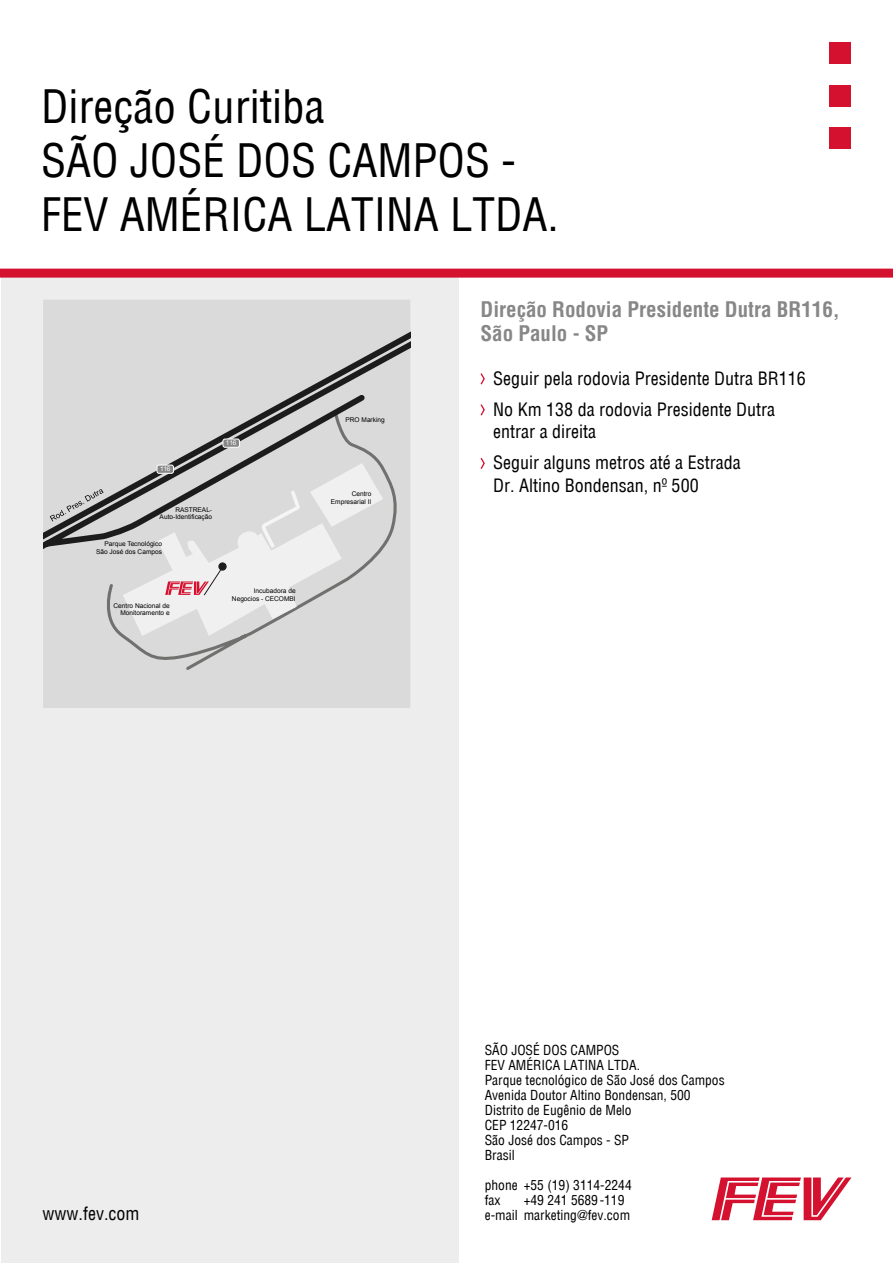
<style>
.page{position:relative;width:893px;height:1263px;background:#fff}
.page>*{position:absolute;margin:0;border:0;box-sizing:border-box;transform-origin:0 0}
.t1{font:45px/54px "Helv Cond";color:#000}
.t2{font:700 condensed 21px/24px "Helvetica LT Std";color:#878787}
.t3{font:18px/31px "Helv Cond";color:#000}
.t4{font:13.5px/15px "Helv Cond";color:#000}
.t5{font:6.6px/7.8px "Arial";color:#000;text-align:right}
.t6{font:6.6px "Arial";letter-spacing:-.035em;color:#fff}
</style>
<div class="page">
<div style="left:829px;top:43px;width:21px;height:21px;background:#d51130"></div>
<div style="left:829px;top:85px;width:21px;height:21px;background:#d51130"></div>
<div style="left:829px;top:128px;width:21px;height:21px;background:#d51130"></div>
<svg style="left:712px;top:1177px;width:139px;height:43px"></svg>
<div style="left:1px;top:272px;width:458px;height:991px;background:#ededed"></div>
<div style="left:0;top:269px;width:893px;height:9px;background:#d51130"></div>
<svg style="left:480px;top:373px;width:5px;height:12px"></svg>
<svg style="left:480px;top:404px;width:5px;height:12px"></svg>
<svg style="left:480px;top:457px;width:5px;height:12px"></svg>
<div style="left:43px;top:300px;width:367px;height:408px;background:#dadada"></div>
<svg style="left:107px;top:584px;width:142px;height:86px"></svg>
<svg style="left:43px;top:332px;width:367px;height:217px"></svg>
<svg style="left:123px;top:463px;width:260px;height:173px"></svg>
<div style="left:223px;top:439px;width:16px;height:8px;background:#878787;border-radius:2px"></div>
<div style="left:223px;top:439px;width:17px;height:9px;border:1px solid #fff;border-radius:2px"></div>
<div style="left:157px;top:465px;width:16px;height:8px;background:#878787;border-radius:2px"></div>
<div style="left:157px;top:465px;width:17px;height:9px;border:1px solid #fff;border-radius:2px"></div>
<svg style="left:50px;top:489px;width:54px;height:32px"></svg>
<h1 class="t1" style="left:41px;top:79px;width:519px">Direção Curitiba<br>SÃO JOSÉ DOS CAMPOS -<br>FEV AMÉRICA LATINA LTDA.</h1>
<p class="t6" style="left:160px;top:465px;width:12px">116</p>
<p class="t5" style="left:160px;top:505px;width:54px">RASTREAL-<br>Auto-Identificação</p>
<p class="t5" style="left:96px;top:540px;width:68px">Parque Tecnológico<br>São José dos Campos</p>
<p class="t5" style="left:114px;top:601px;width:58px">Centro Nacional de<br>Monitoramento e</p>
<p class="t6" style="left:226px;top:439px;width:12px">116</p>
<p class="t5" style="left:232px;top:587px;width:65px">Incubadora de<br>Negocios - CECOMBI</p>
<p class="t5" style="left:345px;top:416px;width:41px">PRO Marking</p>
<p class="t5" style="left:331px;top:490px;width:42px">Centro<br>Empresarial II</p>
<h2 class="t2" style="left:480px;top:297px;width:361px">Direção Rodovia Presidente Dutra BR116,<br>São Paulo - SP</h2>
<h3 class="t3" style="left:493px;top:362px;width:314px">Seguir pela rodovia Presidente Dutra BR116<br>No Km 138 da rodovia Presidente Dutra</h3>
<h3 class="t3" style="left:493px;top:416px;width:249px">entrar a direita<br>Seguir alguns metros até a Estrada</h3>
<h3 class="t3" style="left:493px;top:469px;width:207px">Dr. Altino Bondensan, nº 500</h3>
<h3 class="t3" style="left:43px;top:1198px;width:99px">www.fev.com</h3>
<p class="t4" style="left:485px;top:1042px;width:241px">SÃO JOSÉ DOS CAMPOS<br>FEV AMÉRICA LATINA LTDA.<br>Parque tecnológico de São José dos Campos<br>Avenida Doutor Altino Bondensan, 500<br>Distrito de Eugênio de Melo<br>CEP 12247-016<br>São José dos Campos - SP<br>Brasil</p>
<p class="t4" style="left:485px;top:1177px;width:148px">phone +55 (19) 3114-2244 fax</p>
<p class="t4" style="left:485px;top:1192px;width:147px;text-indent:39px">+49 241 5689 -119 e-mail marketing@fev.com</p>
</div>
